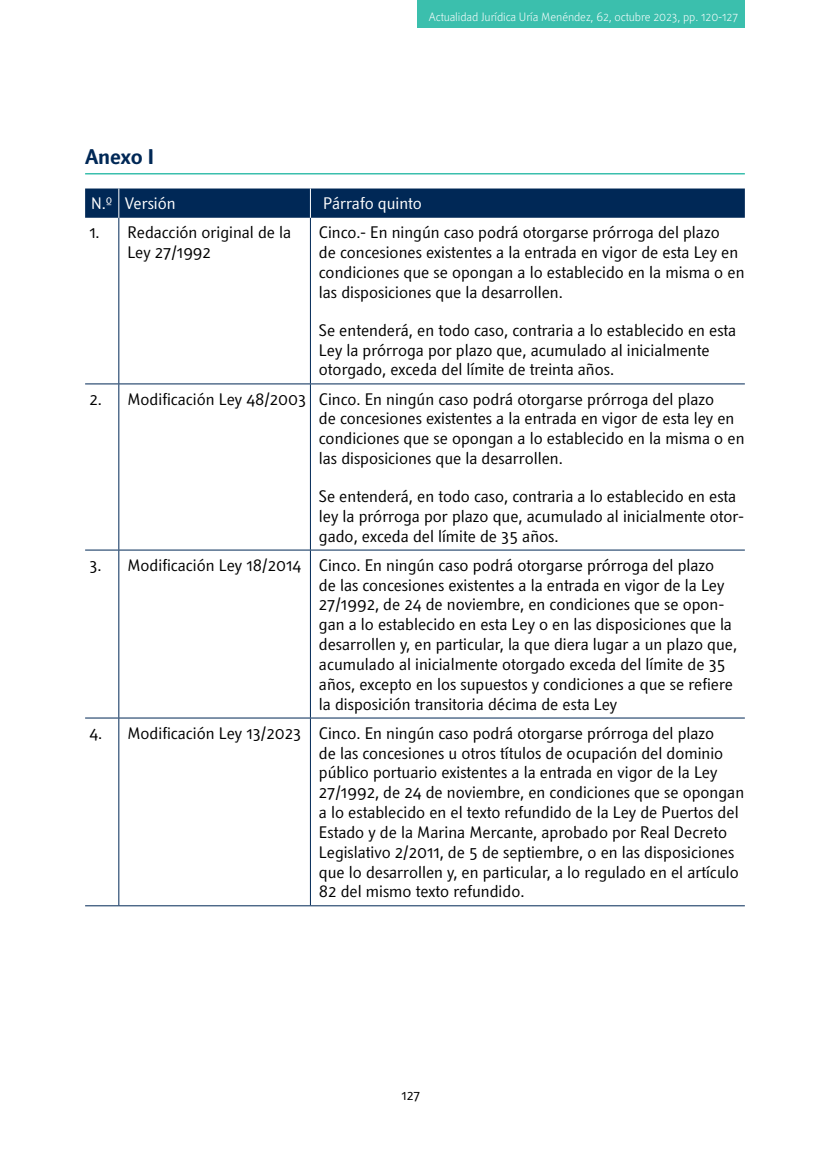
<style>
.page{position:relative;width:830px;height:1149px;background:#fff}
.page>*{position:absolute;margin:0;border:0;box-sizing:border-box;transform-origin:0 0}
.t1{font:700 21px "Textra LT";letter-spacing:-.01em;color:#002856}
.t2{font:16.5px/19.8px "Textra LT";color:#000}
.t3{font:16.5px "Textra LT";color:#fff}
.t4{font:13.5px "Textra LT";color:#000}
.t5{font:300 12px "Textra LT";letter-spacing:-.01em;color:#fff}
</style>
<div class="page">
<div style="left:417px;top:0;width:327px;height:27px;background:#3bbfad"></div>
<hr style="left:85px;top:173px;width:659px;height:1px;background:#3bbfad">
<svg style="left:85px;top:188px;width:659px;height:30px;background:#062d5a"></svg>
<hr style="left:85px;top:383px;width:34px;height:1px;background:#002856">
<hr style="left:119px;top:383px;width:191px;height:1px;background:#002856">
<hr style="left:310px;top:383px;width:434px;height:1px;background:#002856">
<hr style="left:85px;top:549px;width:34px;height:1px;background:#002856">
<hr style="left:119px;top:549px;width:191px;height:1px;background:#002856">
<hr style="left:310px;top:549px;width:434px;height:1px;background:#002856">
<hr style="left:85px;top:717px;width:34px;height:1px;background:#002856">
<hr style="left:119px;top:717px;width:191px;height:1px;background:#002856">
<hr style="left:310px;top:717px;width:434px;height:1px;background:#002856">
<hr style="left:85px;top:905px;width:34px;height:1px;background:#002856">
<hr style="left:119px;top:905px;width:191px;height:1px;background:#002856">
<hr style="left:310px;top:905px;width:434px;height:1px;background:#002856">
<hr style="left:118px;top:218px;width:1px;height:165px;background:#002856">
<hr style="left:310px;top:218px;width:1px;height:165px;background:#002856">
<hr style="left:118px;top:384px;width:1px;height:165px;background:#002856">
<hr style="left:310px;top:384px;width:1px;height:165px;background:#002856">
<hr style="left:118px;top:550px;width:1px;height:167px;background:#002856">
<hr style="left:310px;top:550px;width:1px;height:167px;background:#002856">
<hr style="left:118px;top:718px;width:1px;height:187px;background:#002856">
<hr style="left:310px;top:718px;width:1px;height:187px;background:#002856">
<hr style="left:118px;top:188px;width:1px;height:30px;background:#fff">
<hr style="left:310px;top:188px;width:1px;height:30px;background:#fff">
<p class="t5" style="left:428px;top:9px;width:310px">Actualidad Jurídica Uría Menéndez, 62, octubre 2023, pp. 120-127</p>
<p class="t1" style="left:85px;top:143px;width:70px">Anexo I</p>
<p class="t3" style="left:91px;top:193px;width:86px">N.º Versión</p>
<p class="t3" style="left:323px;top:193px;width:100px">Párrafo quinto</p>
<p class="t2" style="left:127px;top:222px;width:165px;text-indent:-38px">1. Redacción original de la<br>Ley 27/1992</p>
<p class="t2" style="left:319px;top:222px;width:427px">Cinco.- En ningún caso podrá otorgarse prórroga del plazo<br>de concesiones existentes a la entrada en vigor de esta Ley en condiciones que se opongan a lo establecido en la misma o en las disposiciones que la desarrollen.</p>
<p class="t2" style="left:319px;top:319px;width:418px">Se entenderá, en todo caso, contraria a lo establecido en esta<br>Ley la prórroga por plazo que, acumulado al inicialmente otorgado, exceda del límite de treinta años.</p>
<p class="t2" style="left:319px;top:388px;width:427px;text-indent:-229px">2. Modificación Ley 48/2003 Cinco. En ningún caso podrá otorgarse prórroga del plazo<br>de concesiones existentes a la entrada en vigor de esta ley en condiciones que se opongan a lo establecido en la misma o en las disposiciones que la desarrollen.</p>
<p class="t2" style="left:319px;top:485px;width:426px">Se entenderá, en todo caso, contraria a lo establecido en esta ley la prórroga por plazo que, acumulado al inicialmente otor&shy;gado, exceda del límite de 35 años.</p>
<p class="t2" style="left:319px;top:554px;width:419px;text-indent:-229px">3. Modificación Ley 18/2014 Cinco. En ningún caso podrá otorgarse prórroga del plazo<br>de las concesiones existentes a la entrada en vigor de la Ley 27/1992, de 24 de noviembre, en condiciones que se opon&shy;gan a lo establecido en esta Ley o en las disposiciones que la desarrollen y, en particular, la que diera lugar a un plazo que, acumulado al inicialmente otorgado exceda del límite de 35 años, excepto en los supuestos y condiciones a que se refiere la disposición transitoria décima de esta Ley</p>
<p class="t2" style="left:319px;top:722px;width:426px;text-indent:-229px">4. Modificación Ley 13/2023 Cinco. En ningún caso podrá otorgarse prórroga del plazo<br>de las concesiones u otros títulos de ocupación del dominio público portuario existentes a la entrada en vigor de la Ley 27/1992, de 24 de noviembre, en condiciones que se opongan a lo establecido en el texto refundido de la Ley de Puertos del Estado y de la Marina Mercante, aprobado por Real Decreto Legislativo 2/2011, de 5 de septiembre, o en las disposiciones que lo desarrollen y, en particular, a lo regulado en el artículo 82 del mismo texto refundido.</p>
<p class="t4" style="left:401px;top:1086px;width:20px">127</p>
</div>
